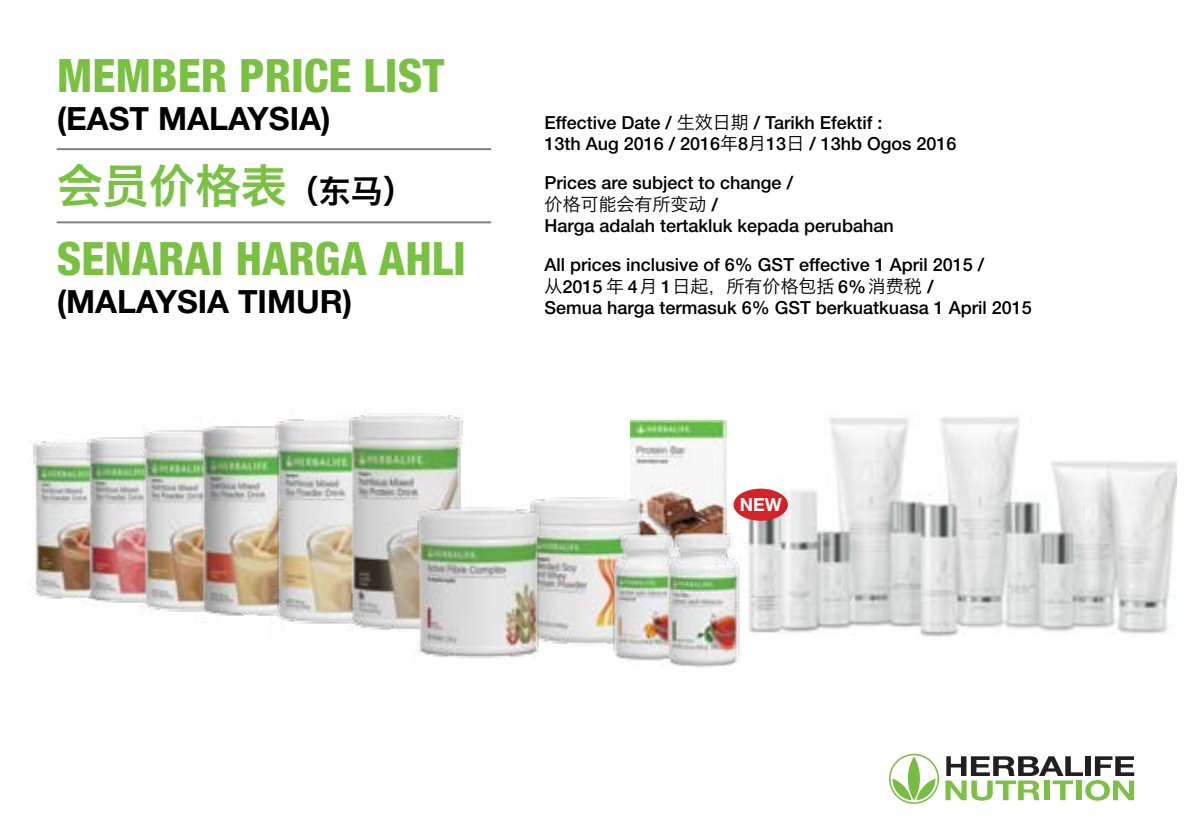
<style>
.page{position:relative;width:1191px;height:840px;background:#fff}
.page>*{position:absolute;margin:0;border:0;box-sizing:border-box;transform-origin:0 0}
.t1{font:800 condensed 46px "Helvetica Neue LT Std";color:#7ac143}
.t2{font:46px "Hiragino Sans GB W6";color:#7ac143}
.t3{font:700 32px "Helvetica Neue LT Std";color:#000}
.t4{font:500 18px/21.6px "Helvetica Neue LT Std";color:#000}
.t5{font:18px "Hiragino Sans GB W3";color:#000}
.t6{font:700 18px "Helvetica Neue LT Std";color:#fff}
.s1{font-size:32px;color:#000}
.s2{font-family:"Hiragino Sans GB W3";font-weight:400}
.s3{font-family:"Helvetica Neue LT Std";font-weight:700}
.s4{font-family:"Helvetica Neue LT Std";font-weight:500}
</style>
<div class="page">
<img style="left:734px;top:417px;width:442px;height:220px">
<div style="left:733px;top:488px;width:55px;height:32px;background:#d2232a;border-radius:50%"></div>
<hr style="left:57px;top:148px;width:434px;height:2px;background:#808285">
<hr style="left:57px;top:221px;width:434px;height:2px;background:#808285">
<img style="left:630px;top:420px;width:96px;height:102px">
<img style="left:33px;top:441px;width:50px;height:158px">
<img style="left:83px;top:437px;width:53px;height:166px">
<img style="left:136px;top:429px;width:58px;height:183px">
<img style="left:194px;top:426px;width:74px;height:190px">
<img style="left:268px;top:419px;width:56px;height:205px">
<img style="left:324px;top:413px;width:139px;height:217px">
<img style="left:531px;top:486px;width:128px;height:159px">
<img style="left:598px;top:524px;width:52px;height:137px">
<img style="left:413px;top:502px;width:136px;height:157px">
<img style="left:650px;top:522px;width:106px;height:146px">
<svg style="left:945px;top:756px;width:189px;height:44px"></svg>
<svg style="left:889px;top:753px;width:50px;height:50px"></svg>
<h1 class="t1" style="left:57px;top:47px;width:389px">MEMBER PRICE LIST</h1>
<h2 class="t3" style="left:57px;top:99px;width:275px">(EAST MALAYSIA)</h2>
<h1 class="t2" style="left:57px;top:155px;width:359px">会员价格表<span class="s1">（东马）</span></h1>
<h1 class="t1" style="left:57px;top:230px;width:410px">SENARAI HARGA AHLI</h1>
<h2 class="t3" style="left:57px;top:282px;width:297px">(MALAYSIA TIMUR)</h2>
<p class="t4" style="left:544px;top:111px;width:413px">Effective Date / <span class="s2">生效日期</span> / Tarikh Efektif :<br>13th Aug 2016 / 2016<span class="s2">年</span>8<span class="s2">月</span>13<span class="s2">日</span> / 13hb Ogos 2016</p>
<p class="t4" style="left:544px;top:171px;width:250px">Prices are subject to change /</p>
<p class="t5" style="left:544px;top:192px;width:175px">价格可能会有所变动 <span class="s3">/</span></p>
<p class="t4" style="left:544px;top:206px;width:441px;line-height:38.6px">Harga adalah tertakluk kepada perubahan<br>All prices inclusive of 6% GST effective 1 April 2015 /</p>
<p class="t5" style="left:544px;top:274px;width:391px">从<span class="s4">2015</span> 年 <span class="s4">4</span>月 <span class="s4">1</span>日起，所有价格包括 <span class="s4">6%</span>消费税 <span class="s3">/</span></p>
<p class="t4" style="left:544px;top:296px;width:489px">Semua harga termasuk 6% GST berkuatkuasa 1 April 2015</p>
<p class="t6" style="left:740px;top:493px;width:43px">NEW</p>
</div>
